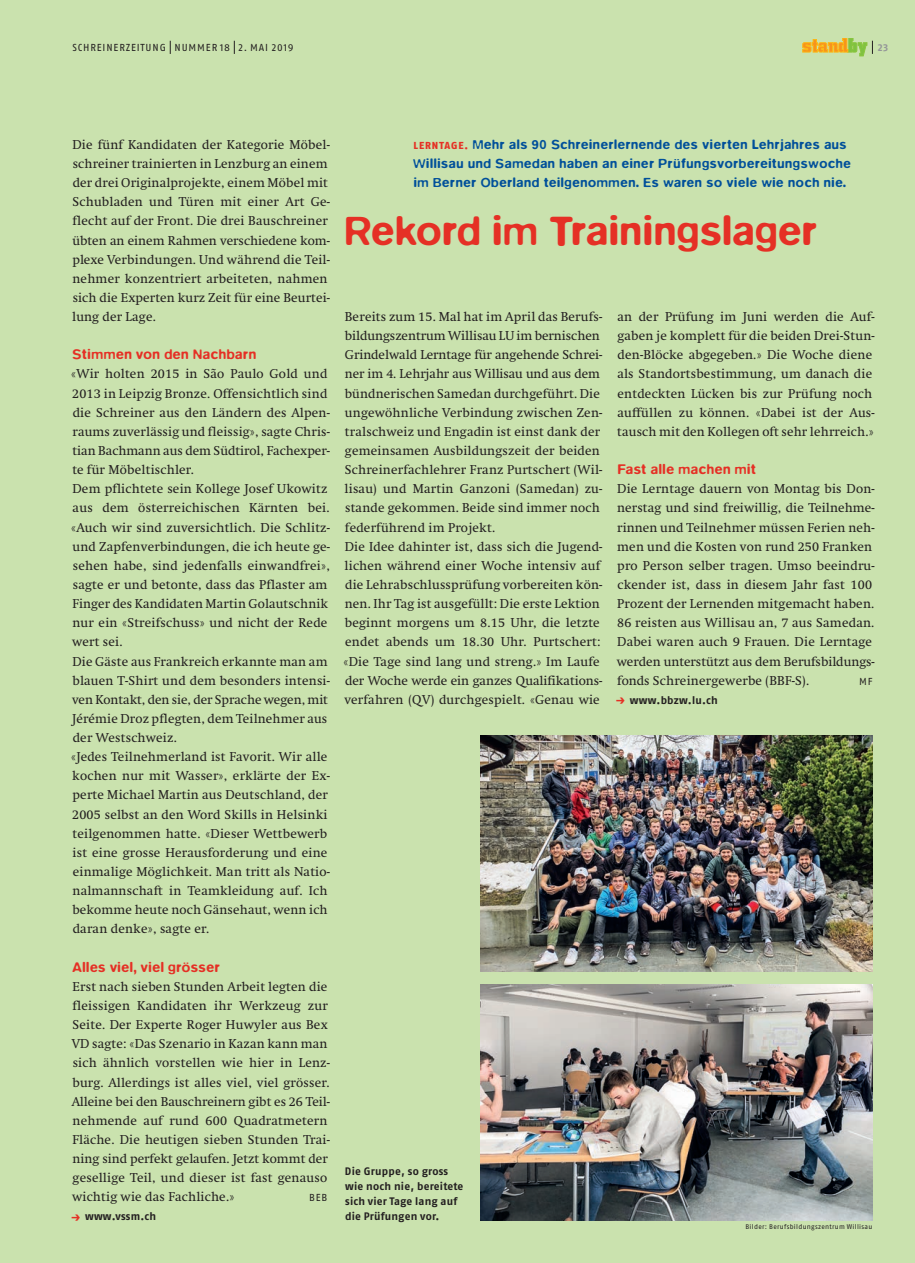
<style>
.page{position:relative;width:915px;height:1263px;background:#fff}
.page>*{position:absolute;margin:0;border:0;box-sizing:border-box;transform-origin:0 0}
.t1{font:500 42px "Blur OT";letter-spacing:.025em;color:#e53025}
.t2{font:500 14.25px "Blur OT";letter-spacing:.045em;color:#e53025}
.t3{font:500 13.5px/19.2px "Blur OT";letter-spacing:.05em;color:#01509a}
.t4{font:12.75px/19.2px "Swift";letter-spacing:.02em;color:#231f20}
.t5{font:700 10.8px/15.3px "Fago OT";letter-spacing:.02em;color:#231f20}
.t6{font:10.2px "Fago OT";letter-spacing:.085em;color:#231f20}
.t7{font:700 10.2px "Fago OT";color:#939598}
.t8{font:6.75px "Fago OT";letter-spacing:.04em;color:#231f20}
.s1{font-size:12px;color:#e53025}
.s2{font-family:"Fago OT";font-weight:800;font-size:10.2px;color:#e53025}
</style>
<div class="page">
<div style="left:0;top:0;width:914px;height:1263px;background:#cae2ae"></div>
<svg style="left:170px;top:41px;width:1px;height:13px"></svg>
<svg style="left:234px;top:41px;width:1px;height:13px"></svg>
<svg style="left:802px;top:38px;width:70px;height:18px"></svg>
<img style="left:480px;top:736px;width:392px;height:236px">
<img style="left:480px;top:984px;width:392px;height:236px">
<p class="t6" style="left:72px;top:41px;width:222px">SCHREINERZEITUNG NUMMER 18 2. Mai 2019</p>
<p class="t7" style="left:877px;top:41px;width:12px">23</p>
<p class="t4" style="left:72px;top:135px;width:259px">Die fünf Kandidaten der Kategorie Möbel&shy;schreiner trainierten in Lenzburg an einem der drei Originalprojekte, einem Möbel mit Schubladen und Türen mit einer Art Ge&shy;flecht auf der Front. Die drei Bauschreiner übten an einem Rahmen verschiedene kom&shy;plexe Verbindungen. Und während die Teil&shy;nehmer konzentriert arbeiteten, nahmen sich die Experten kurz Zeit für eine Beurtei&shy;lung der Lage.</p>
<p class="t2" style="left:73px;top:346px;width:185px">Stimmen von den Nachbarn</p>
<p class="t4" style="left:71px;top:365px;width:260px">«Wir holten 2015 in São Paulo Gold und 2013 in Leipzig Bronze. Offensichtlich sind die Schreiner aus den Ländern des Alpen&shy;raums zuverlässig und fleissig», sagte Chris&shy;tian Bachmann aus dem Südtirol, Fachexper&shy;te für Möbeltischler.<br>Dem pflichtete sein Kollege Josef Ukowitz aus dem österreichischen Kärnten bei. «Auch wir sind zuversichtlich. Die Schlitz&shy;und Zapfenverbindungen, die ich heute ge&shy;sehen habe, sind jedenfalls einwandfrei», sagte er und betonte, dass das Pflaster am Finger des Kandidaten Martin Golautschnik nur ein «Streifschuss» und nicht der Rede wert sei.<br>Die Gäste aus Frankreich erkannte man am blauen T-Shirt und dem besonders intensi&shy;ven Kontakt, den sie, der Sprache wegen, mit Jérémie Droz pflegten, dem Teilnehmer aus der Westschweiz.<br>«Jedes Teilnehmerland ist Favorit. Wir alle kochen nur mit Wasser», erklärte der Ex&shy;perte Michael Martin aus Deutschland, der 2005 selbst an den Word Skills in Helsinki teilgenommen hatte. «Dieser Wettbewerb ist eine grosse Herausforderung und eine einmalige Möglichkeit. Man tritt als Natio&shy;nalmannschaft in Teamkleidung auf. Ich bekomme heute noch Gänsehaut, wenn ich daran denke», sagte er.</p>
<p class="t2" style="left:72px;top:958px;width:149px">Alles viel, viel grösser</p>
<p class="t4" style="left:72px;top:977px;width:260px">Erst nach sieben Stunden Arbeit legten die fleissigen Kandidaten ihr Werkzeug zur Seite. Der Experte Roger Huwyler aus Bex VD sagte: «Das Szenario in Kazan kann man sich ähnlich vorstellen wie hier in Lenz&shy;burg. Allerdings ist alles viel, viel grösser.<br>Alleine bei den Bauschreinern gibt es 26 Teil&shy;nehmende auf rund 600 Quadratmetern Fläche. Die heutigen sieben Stunden Trai&shy;ning sind perfekt gelaufen. Jetzt kommt der gesellige Teil, und dieser ist fast genauso wichtig wie das Fachliche.»</p>
<p class="t6" style="left:309px;top:1191px;width:20px">BEB</p>
<p class="t5" style="left:71px;top:1209px;width:87px"><span class="s1">→</span> www.vssm.ch</p>
<p class="t3" style="left:413px;top:135px;width:439px"><span class="s2">LERNTAGE.</span> Mehr als 90 Schreinerlernende des vierten Lehrjahres aus<br>Willisau und Samedan haben an einer Prüfungsvorbereitungswoche im Berner Oberland teilgenommen. Es waren so viele wie noch nie.</p>
<h1 class="t1" style="left:344px;top:206px;width:473px">Rekord im Trainingslager</h1>
<p class="t4" style="left:343px;top:307px;width:260px">Bereits zum 15. Mal hat im April das Berufs&shy;bildungszentrum Willisau LU im bernischen Grindelwald Lerntage für angehende Schrei&shy;ner im 4. Lehrjahr aus Willisau und aus dem bündnerischen Samedan durchgeführt. Die ungewöhnliche Verbindung zwischen Zen&shy;tralschweiz und Engadin ist einst dank der gemeinsamen Ausbildungszeit der beiden Schreinerfachlehrer Franz Purtschert (Wil&shy;lisau) und Martin Ganzoni (Samedan) zu&shy;stande gekommen. Beide sind immer noch federführend im Projekt.<br>Die Idee dahinter ist, dass sich die Jugend&shy;lichen während einer Woche intensiv auf die Lehrabschlussprüfung vorbereiten kön&shy;nen. Ihr Tag ist ausgefüllt: Die erste Lektion beginnt morgens um 8.15 Uhr, die letzte endet abends um 18.30 Uhr. Purtschert: «Die Tage sind lang und streng.» Im Laufe der Woche werde ein ganzes Qualifikations&shy;verfahren (QV) durchgespielt. «Genau wie</p>
<p class="t4" style="left:617px;top:307px;width:259px">an der Prüfung im Juni werden die Auf&shy;gaben je komplett für die beiden Drei-Stun&shy;den-Blöcke abgegeben.» Die Woche diene als Standortsbestimmung, um danach die entdeckten Lücken bis zur Prüfung noch auffüllen zu können. «Dabei ist der Aus&shy;tausch mit den Kollegen oft sehr lehrreich.»</p>
<p class="t2" style="left:617px;top:461px;width:139px">Fast alle machen mit</p>
<p class="t4" style="left:616px;top:479px;width:259px">Die Lerntage dauern von Montag bis Don&shy;nerstag und sind freiwillig, die Teilnehme&shy;rinnen und Teilnehmer müssen Ferien neh&shy;men und die Kosten von rund 250 Franken pro Person selber tragen. Umso beeindru&shy;ckender ist, dass in diesem Jahr fast 100<br>Prozent der Lernenden mitgemacht haben.<br>86 reisten aus Willisau an, 7 aus Samedan.<br>Dabei waren auch 9 Frauen. Die Lerntage werden unterstützt aus dem Berufsbildungs&shy;fonds Schreinergewerbe (BBF-S).</p>
<p class="t6" style="left:858px;top:675px;width:15px">MF</p>
<p class="t5" style="left:615px;top:692px;width:104px"><span class="s1">→</span> www.bbzw.lu.ch</p>
<p class="t5" style="left:345px;top:1163px;width:120px">Die Gruppe, so gross wie noch nie, bereitete sich vier Tage lang auf die Prüfungen vor.</p>
<p class="t8" style="left:745px;top:1222px;width:128px">Bilder: Berufsbildungszentrum Willisau</p>
</div>
